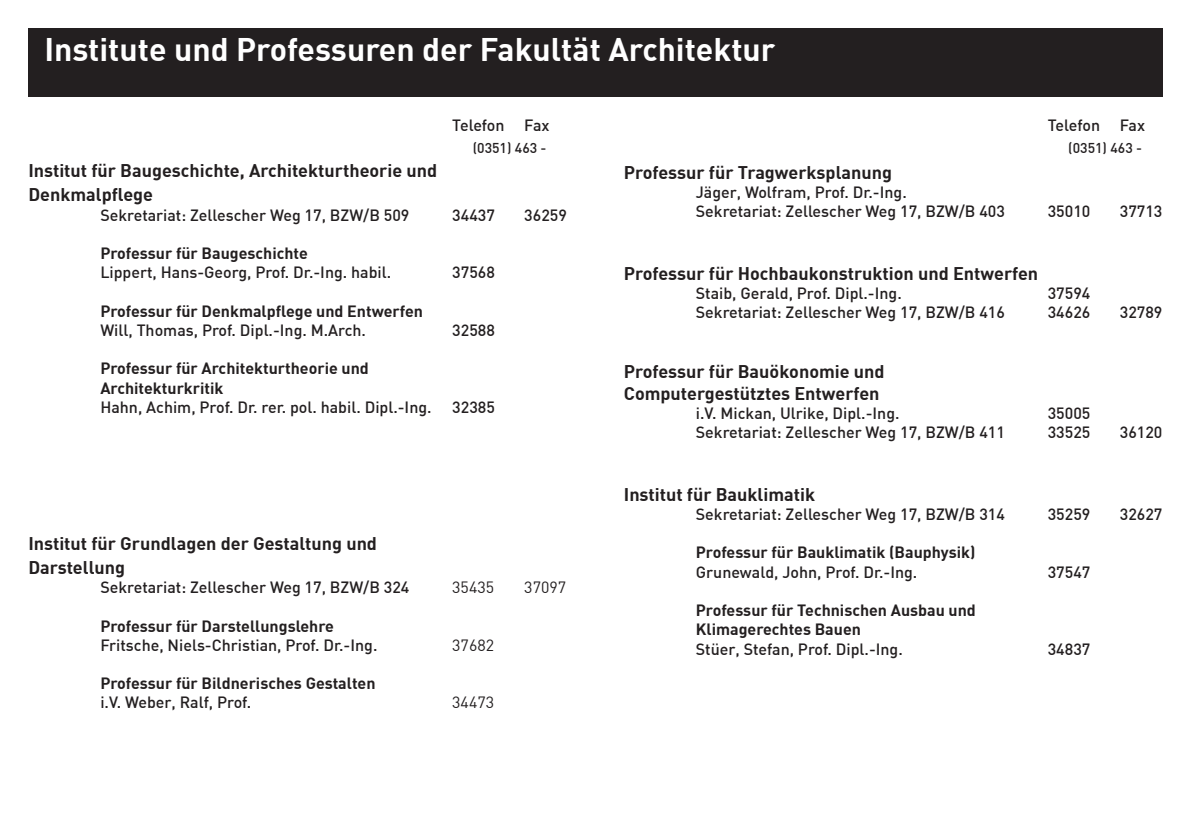
<style>
.page{position:relative;width:1191px;height:840px;background:#fff}
.page>*{position:absolute;margin:0;border:0;box-sizing:border-box;transform-origin:0 0}
.t1{font:700 32px "DIN";color:#fff}
.t2{font:700 18px/24px "DIN";color:#231f20}
.t3{font:500 16px "DIN";color:#231f20}
.t4{font:700 16px "DIN";color:#231f20}
.t5{font:16px "DIN";color:#231f20}
.t6{font:500 14px "DIN";color:#231f20}
</style>
<div class="page">
<div style="left:28px;top:28px;width:1134px;height:68px;background:#231f20"></div>
<p class="t1" style="left:44px;top:29px;width:732px">Institute und Professuren der Fakultät Architektur</p>
<p class="t2" style="left:28px;top:158px;width:410px">Institut für Baugeschichte, Architekturtheorie und<br>Denkmalpflege</p>
<p class="t3" style="left:100px;top:204px;width:310px">Sekretariat: Zellescher Weg 17, BZW/B 509</p>
<p class="t4" style="left:100px;top:243px;width:209px">Professur für Baugeschichte</p>
<p class="t3" style="left:100px;top:262px;width:292px">Lippert, Hans-Georg, Prof. Dr.-Ing. habil.</p>
<p class="t4" style="left:100px;top:300px;width:324px">Professur für Denkmalpflege und Entwerfen</p>
<p class="t3" style="left:100px;top:320px;width:267px">Will, Thomas, Prof. Dipl.-Ing. M.Arch.</p>
<p class="t4" style="left:100px;top:358px;width:270px">Professur für Architekturtheorie und</p>
<p class="t4" style="left:100px;top:377px;width:125px">Architekturkritik</p>
<p class="t3" style="left:100px;top:396px;width:333px">Hahn, Achim, Prof. Dr. rer. pol. habil. Dipl.-Ing.</p>
<p class="t3" style="left:452px;top:114px;width:99px">Telefon Fax</p>
<p class="t6" style="left:473px;top:138px;width:75px">(0351) 463 -</p>
<p class="t3" style="left:452px;top:204px;width:44px">34437</p>
<p class="t3" style="left:524px;top:204px;width:44px">36259</p>
<p class="t3" style="left:452px;top:262px;width:44px">37568</p>
<p class="t3" style="left:452px;top:320px;width:44px">32588</p>
<p class="t3" style="left:452px;top:396px;width:44px">32385</p>
<p class="t2" style="left:28px;top:530px;width:350px">Institut für Grundlagen der Gestaltung und</p>
<p class="t2" style="left:28px;top:554px;width:98px">Darstellung</p>
<p class="t3" style="left:100px;top:576px;width:310px">Sekretariat: Zellescher Weg 17, BZW/B 324</p>
<p class="t4" style="left:100px;top:615px;width:235px">Professur für Darstellungslehre</p>
<p class="t3" style="left:100px;top:634px;width:278px">Fritsche, Niels-Christian, Prof. Dr.-Ing.</p>
<p class="t4" style="left:100px;top:672px;width:277px">Professur für Bildnerisches Gestalten</p>
<p class="t3" style="left:100px;top:692px;width:152px">i.V. Weber, Ralf, Prof.</p>
<p class="t5" style="left:452px;top:577px;width:43px">35435</p>
<p class="t5" style="left:524px;top:577px;width:43px">37097</p>
<p class="t5" style="left:452px;top:634px;width:43px">37682</p>
<p class="t5" style="left:452px;top:692px;width:43px">34473</p>
<p class="t2" style="left:624px;top:159px;width:270px">Professur für Tragwerksplanung</p>
<p class="t3" style="left:696px;top:182px;width:212px">Jäger, Wolfram, Prof. Dr.-Ing.</p>
<p class="t3" style="left:696px;top:201px;width:310px">Sekretariat: Zellescher Weg 17, BZW/B 403</p>
<p class="t3" style="left:1047px;top:114px;width:99px">Telefon Fax</p>
<p class="t6" style="left:1068px;top:138px;width:75px">(0351) 463 -</p>
<p class="t3" style="left:1047px;top:201px;width:44px">35010</p>
<p class="t3" style="left:1119px;top:201px;width:44px">37713</p>
<p class="t2" style="left:624px;top:260px;width:416px">Professur für Hochbaukonstruktion und Entwerfen</p>
<p class="t3" style="left:696px;top:283px;width:207px">Staib, Gerald, Prof. Dipl.-Ing.</p>
<p class="t3" style="left:696px;top:302px;width:310px">Sekretariat: Zellescher Weg 17, BZW/B 416</p>
<p class="t3" style="left:1047px;top:283px;width:44px">37594</p>
<p class="t3" style="left:1047px;top:302px;width:44px">34626</p>
<p class="t3" style="left:1119px;top:302px;width:44px">32789</p>
<p class="t2" style="left:624px;top:359px;width:262px">Professur für Bauökonomie und</p>
<p class="t2" style="left:624px;top:380px;width:257px">Computergestütztes Entwerfen</p>
<p class="t3" style="left:696px;top:403px;width:205px">i.V. Mickan, Ulrike, Dipl.-Ing.</p>
<p class="t3" style="left:696px;top:422px;width:310px">Sekretariat: Zellescher Weg 17, BZW/B 411</p>
<p class="t3" style="left:1047px;top:403px;width:44px">35005</p>
<p class="t3" style="left:1047px;top:422px;width:44px">33525</p>
<p class="t3" style="left:1119px;top:422px;width:44px">36120</p>
<p class="t2" style="left:624px;top:481px;width:193px">Institut für Bauklimatik</p>
<p class="t3" style="left:696px;top:503px;width:310px">Sekretariat: Zellescher Weg 17, BZW/B 314</p>
<p class="t4" style="left:696px;top:542px;width:281px">Professur für Bauklimatik (Bauphysik)</p>
<p class="t3" style="left:696px;top:561px;width:223px">Grunewald, John, Prof. Dr.-Ing.</p>
<p class="t4" style="left:696px;top:599px;width:281px">Professur für Technischen Ausbau und</p>
<p class="t4" style="left:696px;top:618px;width:167px">Klimagerechtes Bauen</p>
<p class="t3" style="left:696px;top:638px;width:208px">Stüer, Stefan, Prof. Dipl.-Ing.</p>
<p class="t3" style="left:1047px;top:503px;width:44px">35259</p>
<p class="t3" style="left:1119px;top:503px;width:44px">32627</p>
<p class="t3" style="left:1047px;top:561px;width:44px">37547</p>
<p class="t3" style="left:1047px;top:638px;width:44px">34837</p>
</div>
